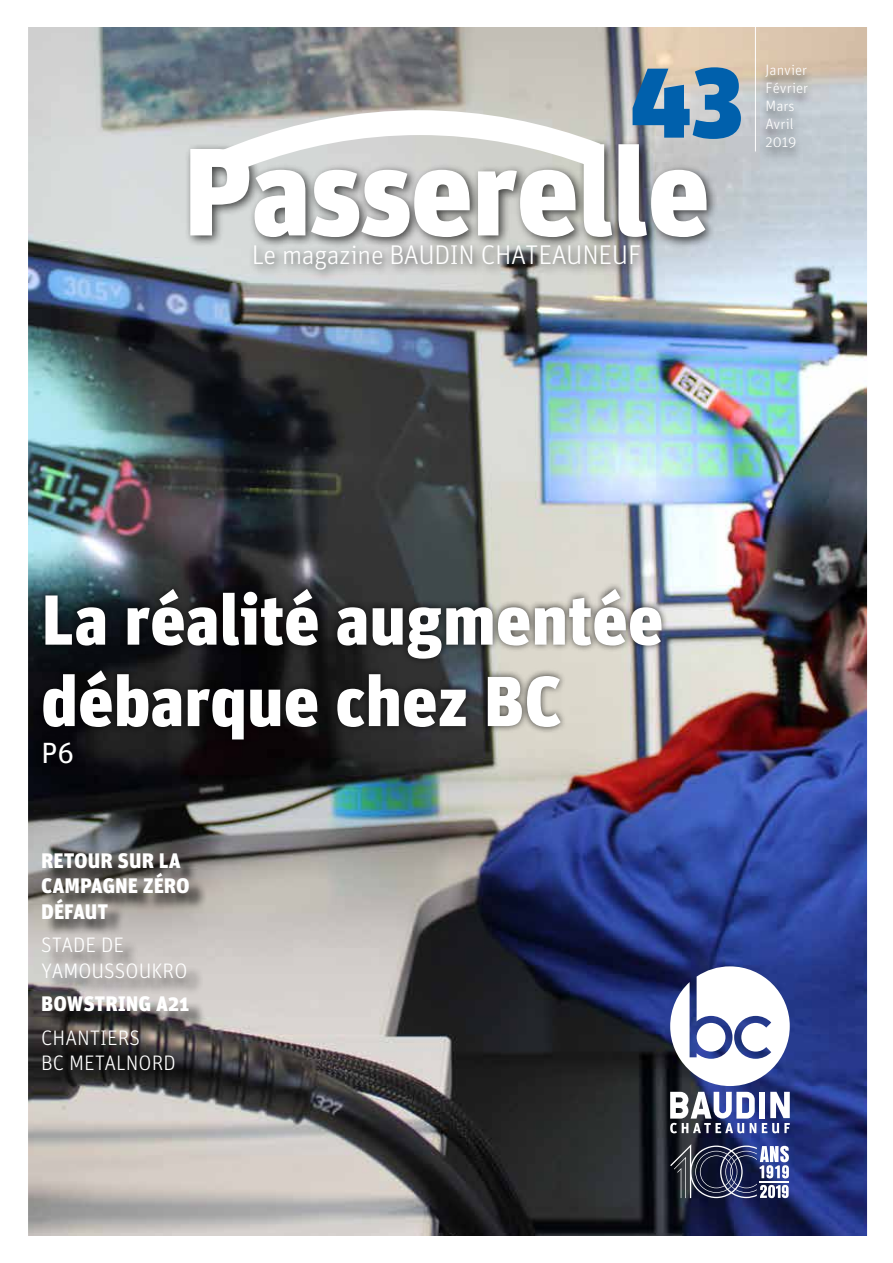
<style>
.page{position:relative;width:893px;height:1263px;background:#fff}
.page>*{position:absolute;margin:0;border:0;box-sizing:border-box;transform-origin:0 0}
.t1{font:124.05px "Unit Black TF";letter-spacing:-.01em;color:#fff}
.t2{font:900 99px "Unit";color:#0060ac}
.t3{font:70.5px/81.4px "Unit Black TF";color:#fff}
.t4{font:29.25px "Unit";color:#fff}
.t5{font:300 27px "Unit";letter-spacing:-.01em;color:#fff}
.t6{font:900 21px/25.2px "Unit";color:#fff}
.t7{font:300 21px/25.2px "Unit";color:#fff}
.t8{font:300 15px/18px "Unit";color:#fff}
</style>
<div class="page">
<img style="left:28px;top:27px;width:840px;height:1209px">
<div style="left:184px;top:138px;width:535px;height:143px;background:#000;opacity:.7"></div>
<svg style="left:196px;top:98px;width:432px;height:95px"></svg>
<hr style="left:755px;top:27px;width:1px;height:124px;background:#fff">
<div style="left:758px;top:64px;width:57px;height:98px;background:#000;opacity:.75"></div>
<div style="left:36px;top:582px;width:633px;height:189px;background:#000;opacity:.75"></div>
<div style="left:45px;top:856px;width:162px;height:233px;background:#000;opacity:.75"></div>
<div style="left:759px;top:1092px;width:6px;height:26px;background:#fff"></div>
<svg style="left:762px;top:1092px;width:28px;height:41px"></svg>
<svg style="left:670px;top:1092px;width:86px;height:41px"></svg>
<svg style="left:670px;top:966px;width:120px;height:120px"></svg>
<div style="left:697px;top:1023px;width:28px;height:28px;background:#fff;border-radius:50%"></div>
<svg style="left:670px;top:1144px;width:119px;height:54px"></svg>
<h2 class="t2" style="left:629px;top:36px;width:116px">43</h2>
<p class="t8" style="left:766px;top:61px;width:44px">Janvier<br>Février<br>Mars<br>Avril<br>2019</p>
<h1 class="t1" style="left:183px;top:115px;width:529px">Passerelle</h1>
<p class="t5" style="left:252px;top:239px;width:391px">Le magazine BAUDIN CHATEAUNEUF</p>
<h3 class="t3" style="left:41px;top:578px;width:624px">La réalité augmentée débarque chez BC</h3>
<h3 class="t4" style="left:41px;top:736px;width:35px">P6</h3>
<p class="t6" style="left:41px;top:848px;width:150px">RETOUR SUR LA<br>CAMPAGNE ZÉRO<br>DÉFAUT</p>
<p class="t7" style="left:41px;top:932px;width:148px">STADE DE<br>YAMOUSSOUKRO</p>
<p class="t6" style="left:41px;top:991px;width:150px">BOWSTRING A21</p>
<p class="t7" style="left:41px;top:1025px;width:136px">CHANTIERS<br>BC METALNORD</p>
</div>
